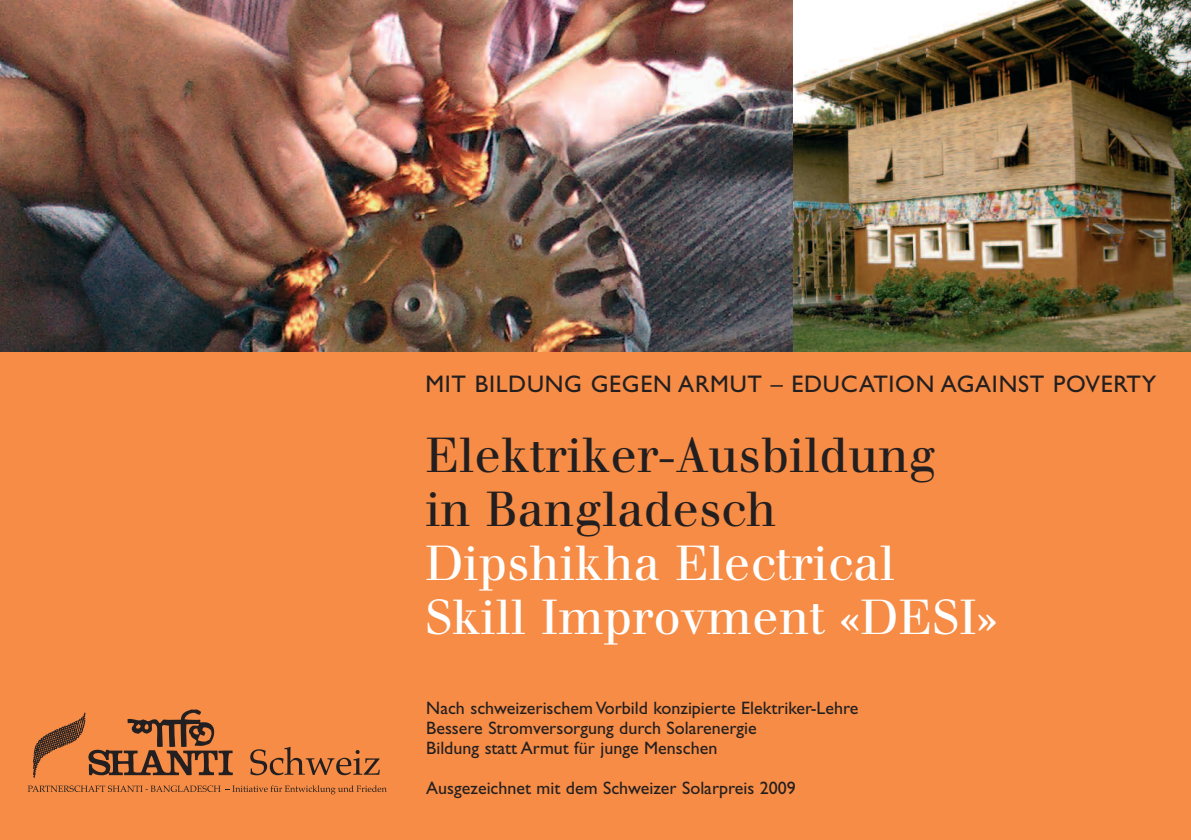
<style>
.page{position:relative;width:1191px;height:840px;background:#fff}
.page>*{position:absolute;margin:0;border:0;box-sizing:border-box;transform-origin:0 0}
.t1{font:48px/54px "Walbaum";color:#fff}
.t2{font:48px/54px "Walbaum";color:#231f20}
.t3{font:24px "Gill Sans";letter-spacing:.03em;color:#231f20}
.t4{font:18px/20px "Gill Sans";color:#231f20}
</style>
<div class="page">
<div style="left:0;top:0;width:1191px;height:839px;background:#f68c45"></div>
<img style="left:0;top:0;width:794px;height:351px">
<img style="left:794px;top:0;width:397px;height:351px">
<svg style="left:33px;top:709px;width:200px;height:68px"></svg>
<svg style="left:250px;top:746px;width:130px;height:28px"></svg>
<svg style="left:28px;top:785px;width:359px;height:9px"></svg>
<h2 class="t3" style="left:425px;top:374px;width:732px">MIT BILDUNG GEGEN ARMUT – EDUCATION AGAINST POVERTY</h2>
<h1 class="t2" style="left:425px;top:432px;width:512px">Elektriker-Ausbildung in Bangladesch</h1>
<h1 class="t1" style="left:425px;top:540px;width:573px">Dipshikha Electrical<br>Skill Improvment «DESI»</h1>
<p class="t4" style="left:426px;top:699px;width:434px">Nach schweizerischem Vorbild konzipierte Elektriker-Lehre<br>Bessere Stromversorgung durch Solarenergie<br>Bildung statt Armut für junge Menschen</p>
<p class="t4" style="left:426px;top:779px;width:371px">Ausgezeichnet mit dem Schweizer Solarpreis 2009</p>
</div>
